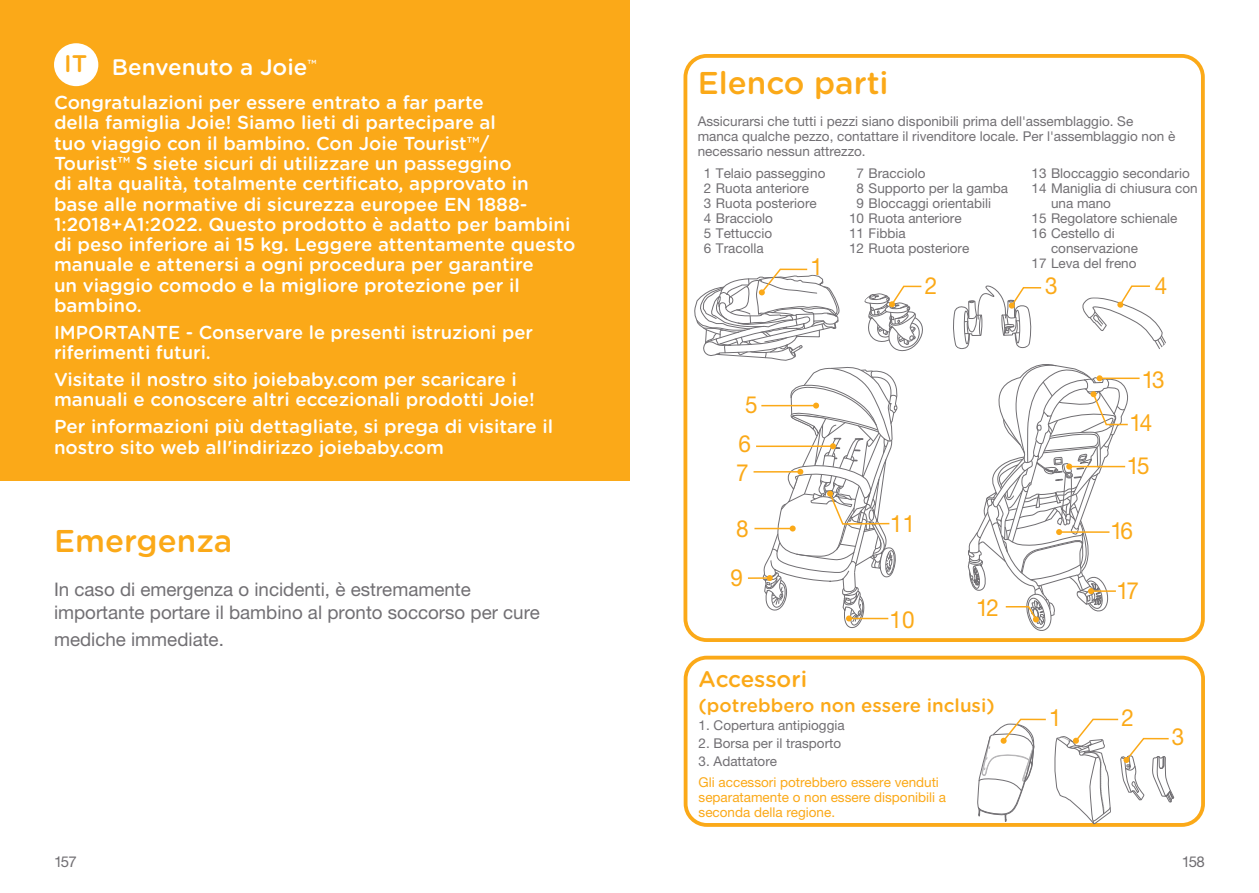
<style>
.page{position:relative;width:1259px;height:893px;background:#fff}
.page>*{position:absolute;margin:0;border:0;box-sizing:border-box;transform-origin:0 0}
.t1{font:500 31.5px "Gotham Rounded";color:#fba918}
.t2{font:23.7px/44px "Helvetica Neue LT Std";letter-spacing:-.1em;color:#fba918;scale:.95 1}
.t3{font:500 22.5px "Gotham Rounded";color:#fff}
.t4{font:500 22.5px "Gotham Rounded";letter-spacing:-.005em;color:#fba918}
.t5{font:500 18.75px/20.2px "Gotham Rounded";color:#fff}
.t6{font:18.75px/22.5px "Helvetica Neue LT Std";color:#716f73}
.t7{font:500 18.75px "Gotham Rounded";color:#fba918}
.t8{font:15px "Helvetica Neue LT Std";letter-spacing:-.075em;color:#716f73}
.t9{font:13.5px/15px "Helvetica Neue LT Std";color:#716f73}
.t10{font:13.5px/15px "Helvetica Neue LT Std";color:#fba918}
.s1{font-size:24px;color:#fba918}
</style>
<div class="page">
<div style="left:683px;top:54px;width:521px;height:588px;border:4px solid #fba918;border-radius:21px"></div>
<div style="left:683px;top:656px;width:522px;height:171px;border:4px solid #fba918;border-radius:21px"></div>
<div style="left:0;top:0;width:629px;height:481px;background:#fba918"></div>
<div style="left:54px;top:43px;width:44px;height:43px;background:#fff;border-radius:50%"></div>
<svg style="left:694px;top:268px;width:145px;height:92px"></svg>
<svg style="left:864px;top:285px;width:59px;height:67px"></svg>
<svg style="left:1082px;top:285px;width:84px;height:64px"></svg>
<hr style="left:1099px;top:378px;width:40px;height:1px;background:#fba918">
<svg style="left:967px;top:364px;width:162px;height:267px"></svg>
<svg style="left:953px;top:285px;width:89px;height:64px"></svg>
<hr style="left:761px;top:405px;width:55px;height:1px;background:#fba918">
<hr style="left:756px;top:445px;width:77px;height:2px;background:#fba918">
<hr style="left:753px;top:471px;width:47px;height:2px;background:#fba918">
<hr style="left:754px;top:528px;width:38px;height:1px;background:#fba918">
<hr style="left:748px;top:577px;width:21px;height:2px;background:#fba918">
<svg style="left:762px;top:367px;width:136px;height:261px"></svg>
<svg style="left:977px;top:718px;width:69px;height:103px"></svg>
<svg style="left:1053px;top:718px;width:121px;height:109px"></svg>
<p class="t3" style="left:64px;top:51px;width:254px"><span class="s1">IT</span> Benvenuto a Joie<sup>™</sup></p>
<p class="t5" style="left:54px;top:92px;width:523px">Congratulazioni per essere entrato a far parte<br>della famiglia Joie! Siamo lieti di partecipare al<br>tuo viaggio con il bambino. Con Joie Tourist™/<br>Tourist™ S siete sicuri di utilizzare un passeggino<br>di alta qualità, totalmente certificato, approvato in base alle normative di sicurezza europee EN 1888- 1:2018+A1:2022. Questo prodotto è adatto per bambini di peso inferiore ai 15 kg. Leggere attentamente questo manuale e attenersi a ogni procedura per garantire<br>un viaggio comodo e la migliore protezione per il bambino.</p>
<p class="t5" style="left:54px;top:321px;width:480px">IMPORTANTE - Conservare le presenti istruzioni per riferimenti futuri.</p>
<p class="t5" style="left:54px;top:368px;width:482px">Visitate il nostro sito joiebaby.com per scaricare i manuali e conoscere altri eccezionali prodotti Joie!</p>
<p class="t5" style="left:54px;top:416px;width:500px">Per informazioni più dettagliate, si prega di visitare il nostro sito web all'indirizzo joiebaby.com</p>
<h1 class="t1" style="left:54px;top:518px;width:180px">Emergenza</h1>
<p class="t6" style="left:54px;top:578px;width:487px">In caso di emergenza o incidenti, è estremamente importante portare il bambino al pronto soccorso per cure</p>
<p class="t6" style="left:54px;top:628px;width:171px">mediche immediate.</p>
<h1 class="t1" style="left:697px;top:60px;width:192px">Elenco parti</h1>
<p class="t9" style="left:697px;top:113px;width:479px">Assicurarsi che tutti i pezzi siano disponibili prima dell'assemblaggio. Se manca qualche pezzo, contattare il rivenditore locale. Per l'assemblaggio non è necessario nessun attrezzo.</p>
<p class="t9" style="left:704px;top:166px;width:123px">1 Telaio passeggino<br>2 Ruota anteriore<br>3 Ruota posteriore<br>4 Bracciolo<br>5 Tettuccio<br>6 Tracolla</p>
<p class="t9" style="left:856px;top:166px;width:70px">7 Bracciolo</p>
<p class="t9" style="left:1031px;top:166px;width:160px">13 Bloccaggio secondario</p>
<p class="t9" style="left:1031px;top:181px;width:168px">14 Maniglia di chiusura con</p>
<p class="t9" style="left:1051px;top:196px;width:62px">una mano</p>
<p class="t9" style="left:1031px;top:211px;width:147px">15 Regolatore schienale</p>
<p class="t9" style="left:1031px;top:226px;width:85px">16 Cestello di</p>
<p class="t9" style="left:1051px;top:241px;width:88px">conservazione</p>
<p class="t9" style="left:1031px;top:256px;width:107px">17 Leva del freno</p>
<p class="t9" style="left:856px;top:181px;width:153px">8 Supporto per la gamba</p>
<p class="t9" style="left:856px;top:196px;width:136px">9 Bloccaggi orientabili</p>
<p class="t9" style="left:849px;top:211px;width:114px">10 Ruota anteriore</p>
<p class="t9" style="left:849px;top:226px;width:58px">11 Fibbia</p>
<p class="t9" style="left:849px;top:241px;width:122px">12 Ruota posteriore</p>
<p class="t2" style="left:810px;top:245px;width:15px">1</p>
<p class="t2" style="left:925px;top:263px;width:15px">2</p>
<p class="t2" style="left:1154px;top:263px;width:15px">4</p>
<p class="t2" style="left:1045px;top:263px;width:15px">3</p>
<p class="t2" style="left:738px;top:384px;width:22px;line-height:39.5px">5<br>6</p>
<p class="t2" style="left:736px;top:450px;width:15px">7</p>
<p class="t2" style="left:730px;top:504px;width:21px;line-height:49.3px">8<br>9</p>
<p class="t2" style="left:890px;top:501px;width:28px">11</p>
<p class="t2" style="left:889px;top:597px;width:28px">10</p>
<p class="t2" style="left:976px;top:586px;width:25px">12</p>
<p class="t4" style="left:698px;top:663px;width:110px">Accessori</p>
<p class="t7" style="left:698px;top:692px;width:297px">(potrebbero non essere inclusi)</p>
<p class="t9" style="left:698px;top:718px;width:148px">1. Copertura antipioggia</p>
<p class="t9" style="left:698px;top:735px;width:144px">2. Borsa per il trasporto</p>
<p class="t9" style="left:698px;top:753px;width:80px">3. Adattatore</p>
<p class="t10" style="left:698px;top:775px;width:249px">Gli accessori potrebbero essere venduti separatamente o non essere disponibili a seconda della regione.</p>
<p class="t2" style="left:1129px;top:357px;width:38px;text-align:center">13<br>14</p>
<p class="t2" style="left:1126px;top:443px;width:25px">15</p>
<p class="t2" style="left:1110px;top:508px;width:25px">16</p>
<p class="t2" style="left:1116px;top:568px;width:25px">17</p>
<p class="t2" style="left:1049px;top:695px;width:15px">1</p>
<p class="t2" style="left:1121px;top:695px;width:15px">2</p>
<p class="t2" style="left:1171px;top:715px;width:15px">3</p>
<p class="t8" style="left:54px;top:852px;width:24px">157</p>
<p class="t8" style="left:1182px;top:852px;width:25px">158</p>
</div>
